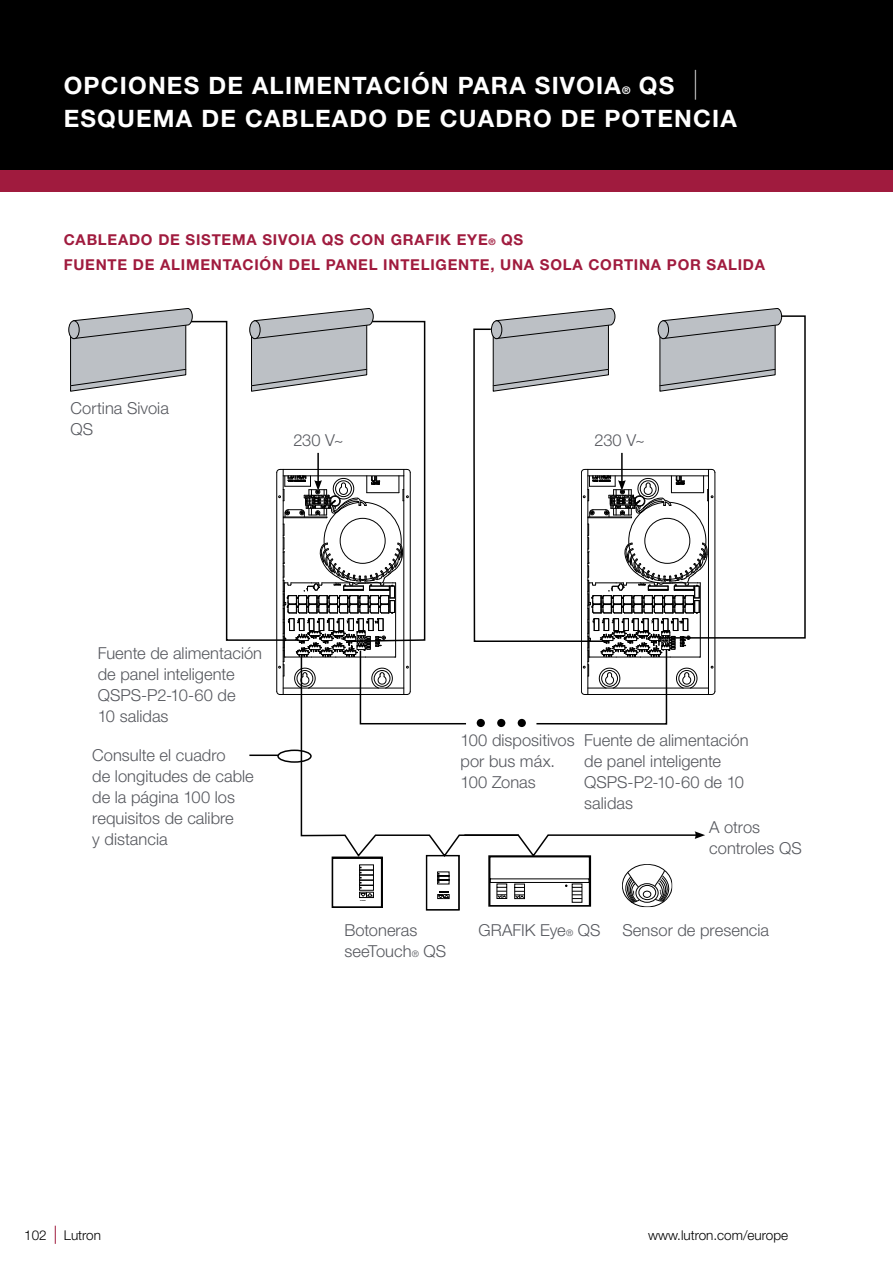
<style>
.page{position:relative;width:893px;height:1263px;background:#fff}
.page>*{position:absolute;margin:0;border:0;box-sizing:border-box;transform-origin:0 0}
.t1{font:700 24px/33px "Helvetica Neue";letter-spacing:.05em;color:#fff}
.t2{font:300 16.5px/21px "Helvetica Neue LT Std";color:#56585e}
.t3{font:700 15px/25.2px "Helvetica Neue LT Std";letter-spacing:.05em;color:#a01b3e}
.t4{font:300 13.5px "Helvetica Neue";color:#000}
.t5{font:700 10.5px "Helvetica Neue";color:#fff}
.s1{font-weight:200;font-size:39.9px}
.s2{font-size:9px}
</style>
<div class="page">
<div style="left:0;top:0;width:893px;height:170px;background:#000"></div>
<div style="left:0;top:170px;width:893px;height:21px;background:#a01b3e"></div>
<svg style="left:55px;top:1226px;width:1px;height:18px"></svg>
<div style="left:426px;top:855px;width:34px;height:55px;border:1px solid #000"></div>
<div style="left:68px;top:320px;width:11px;height:19px;border:1px solid #000;border-radius:50%"></div>
<svg style="left:782px;top:315px;width:24px;height:324px"></svg>
<svg style="left:70px;top:308px;width:712px;height:599px"></svg>
<div style="left:332px;top:856px;width:51px;height:52px;border:2px solid #000"></div>
<h1 class="t1" style="left:64px;top:71px;width:674px;text-indent:575px">QS <span class="s1">|<br></span>ESQUEMA DE CABLEADO DE CUADRO DE POTENCIA</h1>
<h1 class="t1" style="left:64px;top:71px;width:559px">OPCIONES DE ALIMENTACIÓN PARA SIVOIA</h1>
<p class="t5" style="left:622px;top:86px;width:10px">®</p>
<p class="t3" style="left:64px;top:228px;width:703px">CABLEADO DE SISTEMA SIVOIA QS CON GRAFIK EYE<span class="s2">®</span> QS<br>FUENTE DE ALIMENTACIÓN DEL PANEL INTELIGENTE, UNA SOLA CORTINA POR SALIDA</p>
<p class="t2" style="left:71px;top:399px;width:100px">Cortina Sivoia<br>QS</p>
<p class="t2" style="left:293px;top:432px;width:52px">230 V~</p>
<p class="t2" style="left:594px;top:432px;width:52px">230 V~</p>
<p class="t2" style="left:98px;top:645px;width:166px">Fuente de alimentación de panel inteligente<br>QSPS-P2-10-60 de<br>10 salidas</p>
<p class="t2" style="left:92px;top:747px;width:163px">Consulte el cuadro<br>de longitudes de cable de la página 100 los requisitos de calibre<br>y distancia</p>
<p class="t2" style="left:461px;top:732px;width:116px">100 dispositivos por bus máx.<br>100 Zonas</p>
<p class="t2" style="left:584px;top:732px;width:166px">Fuente de alimentación de panel inteligente<br>QSPS-P2-10-60 de 10 salidas</p>
<p class="t2" style="left:709px;top:818px;width:94px">A otros controles QS</p>
<p class="t2" style="left:344px;top:922px;width:103px">Botoneras seeTouch<span class="s2">®</span> QS</p>
<p class="t2" style="left:478px;top:922px;width:124px">GRAFIK Eye<span class="s2">®</span> QS</p>
<p class="t2" style="left:622px;top:922px;width:148px">Sensor de presencia</p>
<p class="t4" style="left:24px;top:1230px;width:24px">102</p>
<p class="t4" style="left:64px;top:1230px;width:39px">Lutron</p>
<p class="t4" style="left:648px;top:1230px;width:142px">www.lutron.com/europe</p>
</div>
